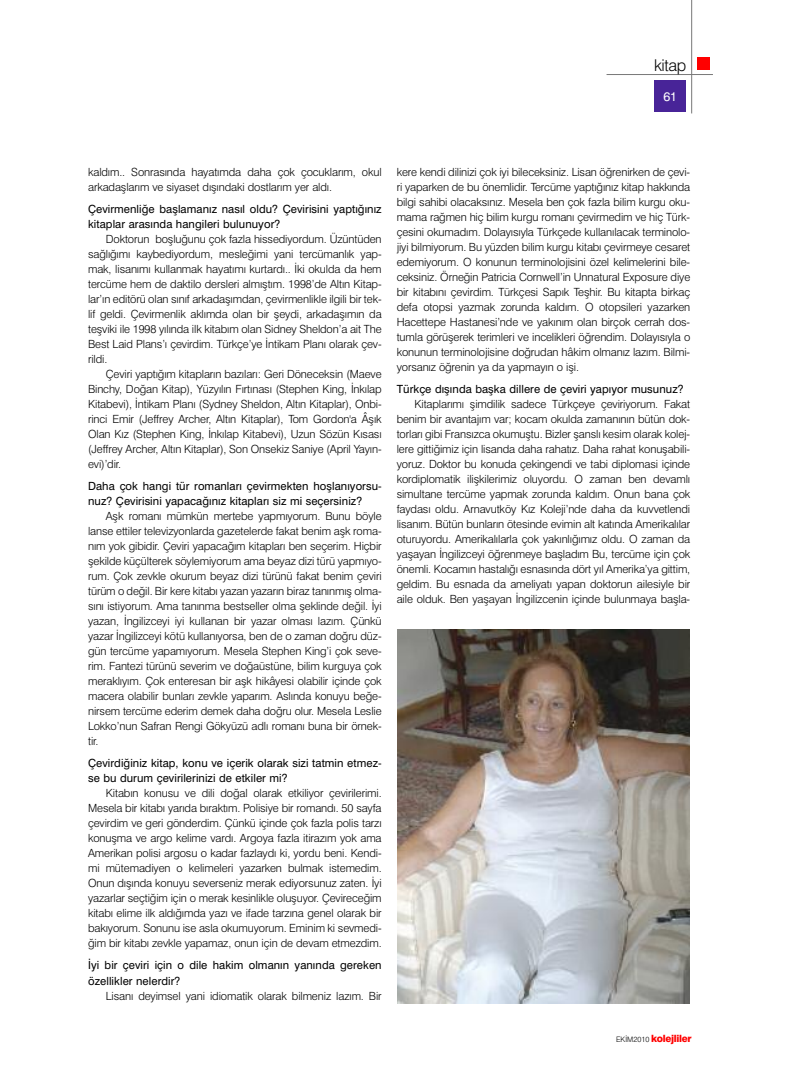
<style>
.page{position:relative;width:791px;height:1085px;background:#fff}
.page>*{position:absolute;margin:0;border:0;box-sizing:border-box;transform-origin:0 0}
.t1{font:300 16.25px "Swiss 721 BT";letter-spacing:-.025em;color:#000}
.t2{font:12.5px "Swiss 721 BT";color:#fff}
.t3{font:300 11.25px/15px "Swiss 721 BT";letter-spacing:-.01em;color:#000;text-align:justify}
.t4{font:11.25px/15px "Swiss 721 BT";letter-spacing:.005em;color:#000}
.t5{font:800 10px "Swiss 721 BT";letter-spacing:-.03em;color:#f00}
.s1{font-weight:300;font-size:7.5px;color:#000}
</style>
<div class="page">
<hr style="left:691px;top:0;width:1px;height:113px;background:#787878">
<hr style="left:606px;top:74px;width:106px;height:1px;background:#787878">
<div style="left:654px;top:80px;width:31px;height:32px;background:#482498"></div>
<div style="left:696px;top:57px;width:13px;height:12px;background:#f00"></div>
<img style="left:397px;top:629px;width:292px;height:374px">
<h1 class="t1" style="left:653px;top:56px;width:34px">kitap</h1>
<p class="t2" style="left:663px;top:89px;width:15px">61</p>
<p class="t3" style="left:88px;top:164px;width:295px">kaldım.. Sonrasında hayatımda daha çok çocuklarım, okul arkadaşlarım ve siyaset dışındaki dostlarım yer aldı.</p>
<p class="t4" style="left:88px;top:201px;width:295px">Çevirmenliğe başlamanız nasıl oldu? Çevirisini yaptığınız kitaplar arasında hangileri bulunuyor?</p>
<p class="t3" style="left:88px;top:231px;width:295px;text-indent:18px">Doktorun boşluğunu çok fazla hissediyordum. Üzüntüden sağlığımı kaybediyordum, mesleğimi yani tercümanlık yap&shy;mak, lisanımı kullanmak hayatımı kurtardı.. İki okulda da hem tercüme hem de daktilo dersleri almıştım. 1998’de Altın Kitap&shy;lar’ın editörü olan sınıf arkadaşımdan, çevirmenlikle ilgili bir tek&shy;lif geldi. Çevirmenlik aklımda olan bir şeydi, arkadaşımın da teşviki ile 1998 yılında ilk kitabım olan Sidney Sheldon’a ait The Best Laid Plans’ı çevirdim. Türkçe’ye İntikam Planı olarak çev&shy;rildi.</p>
<p class="t3" style="left:88px;top:366px;width:295px;text-indent:18px">Çeviri yaptığım kitapların bazıları: Geri Döneceksin (Maeve Binchy, Doğan Kitap), Yüzyılın Fırtınası (Stephen King, İnkılap Kitabevi), İntikam Planı (Sydney Sheldon, Altın Kitaplar), Onbi&shy;rinci Emir (Jeffrey Archer, Altın Kitaplar), Tom Gordon'a Âşık Olan Kız (Stephen King, İnkılap Kitabevi), Uzun Sözün Kısası (Jeffrey Archer, Altın Kitaplar), Son Onsekiz Saniye (April Yayın&shy;evi)’dir.</p>
<p class="t4" style="left:88px;top:478px;width:295px">Daha çok hangi tür romanları çevirmekten hoşlanıyorsu&shy;nuz? Çevirisini yapacağınız kitapları siz mi seçersiniz?</p>
<p class="t3" style="left:88px;top:508px;width:295px;text-indent:18px">Aşk romanı mümkün mertebe yapmıyorum. Bunu böyle lanse ettiler televizyonlarda gazetelerde fakat benim aşk roma&shy;nım yok gibidir. Çeviri yapacağım kitapları ben seçerim. Hiçbir şekilde küçülterek söylemiyorum ama beyaz dizi türü yapmıyo&shy;rum. Çok zevkle okurum beyaz dizi türünü fakat benim çeviri türüm o değil. Bir kere kitabı yazan yazarın biraz tanınmış olma&shy;sını istiyorum. Ama tanınma bestseller olma şeklinde değil. İyi yazan, İngilizceyi iyi kullanan bir yazar olması lazım. Çünkü yazar İngilizceyi kötü kullanıyorsa, ben de o zaman doğru düz&shy;gün tercüme yapamıyorum. Mesela Stephen King’i çok seve&shy;rim. Fantezi türünü severim ve doğaüstüne, bilim kurguya çok meraklıyım. Çok enteresan bir aşk hikâyesi olabilir içinde çok macera olabilir bunları zevkle yaparım. Aslında konuyu beğe&shy;nirsem tercüme ederim demek daha doğru olur. Mesela Leslie Lokko’nun Safran Rengi Gökyüzü adlı romanı buna bir örnek&shy;tir.</p>
<p class="t4" style="left:88px;top:755px;width:295px">Çevirdiğiniz kitap, konu ve içerik olarak sizi tatmin etmez&shy;se bu durum çevirilerinizi de etkiler mi?</p>
<p class="t3" style="left:88px;top:785px;width:295px;text-indent:18px">Kitabın konusu ve dili doğal olarak etkiliyor çevirilerimi.<br>Mesela bir kitabı yarıda bıraktım. Polisiye bir romandı. 50 sayfa çevirdim ve geri gönderdim. Çünkü içinde çok fazla polis tarzı konuşma ve argo kelime vardı. Argoya fazla itirazım yok ama Amerikan polisi argosu o kadar fazlaydı ki, yordu beni. Kendi&shy;mi mütemadiyen o kelimeleri yazarken bulmak istemedim.<br>Onun dışında konuyu severseniz merak ediyorsunuz zaten. İyi yazarlar seçtiğim için o merak kesinlikle oluşuyor. Çevireceğim kitabı elime ilk aldığımda yazı ve ifade tarzına genel olarak bir bakıyorum. Sonunu ise asla okumuyorum. Eminim ki sevmedi&shy;ğim bir kitabı zevkle yapamaz, onun için de devam etmezdim.</p>
<p class="t4" style="left:88px;top:957px;width:295px">İyi bir çeviri için o dile hakim olmanın yanında gereken özellikler nelerdir?</p>
<p class="t3" style="left:106px;top:987px;width:277px">Lisanı deyimsel yani idiomatik olarak bilmeniz lazım. Bir</p>
<p class="t3" style="left:396px;top:164px;width:295px">kere kendi dilinizi çok iyi bileceksiniz. Lisan öğrenirken de çevi&shy;ri yaparken de bu önemlidir. Tercüme yaptığınız kitap hakkında bilgi sahibi olacaksınız. Mesela ben çok fazla bilim kurgu oku&shy;mama rağmen hiç bilim kurgu romanı çevirmedim ve hiç Türk&shy;çesini okumadım. Dolayısıyla Türkçede kullanılacak terminolo&shy;jiyi bilmiyorum. Bu yüzden bilim kurgu kitabı çevirmeye cesaret edemiyorum. O konunun terminolojisini özel kelimelerini bile&shy;ceksiniz. Örneğin Patricia Cornwell’in Unnatural Exposure diye bir kitabını çevirdim. Türkçesi Sapık Teşhir. Bu kitapta birkaç defa otopsi yazmak zorunda kaldım. O otopsileri yazarken Hacettepe Hastanesi’nde ve yakınım olan birçok cerrah dos&shy;tumla görüşerek terimleri ve incelikleri öğrendim. Dolayısıyla o konunun terminolojisine doğrudan hâkim olmanız lazım. Bilmi&shy;yorsanız öğrenin ya da yapmayın o işi.</p>
<p class="t4" style="left:396px;top:381px;width:288px">Türkçe dışında başka dillere de çeviri yapıyor musunuz?</p>
<p class="t3" style="left:396px;top:396px;width:295px;text-indent:18px">Kitaplarımı şimdilik sadece Türkçeye çeviriyorum. Fakat benim bir avantajım var; kocam okulda zamanının bütün dok&shy;torları gibi Fransızca okumuştu. Bizler şanslı kesim olarak kolej&shy;lere gittiğimiz için lisanda daha rahatız. Daha rahat konuşabili&shy;yoruz. Doktor bu konuda çekingendi ve tabi diplomasi içinde kordiplomatik ilişkilerimiz oluyordu. O zaman ben devamlı simultane tercüme yapmak zorunda kaldım. Onun bana çok faydası oldu. Arnavutköy Kız Koleji’nde daha da kuvvetlendi lisanım. Bütün bunların ötesinde evimin alt katında Amerikalılar oturuyordu. Amerikalılarla çok yakınlığımız oldu. O zaman da yaşayan İngilizceyi öğrenmeye başladım Bu, tercüme için çok önemli. Kocamın hastalığı esnasında dört yıl Amerika’ya gittim, geldim. Bu esnada da ameliyatı yapan doktorun ailesiyle bir aile olduk. Ben yaşayan İngilizcenin içinde bulunmaya başla-</p>
<p class="t5" style="left:615px;top:1032px;width:77px"><span class="s1">EKİM2010</span> kolejliler</p>
</div>
